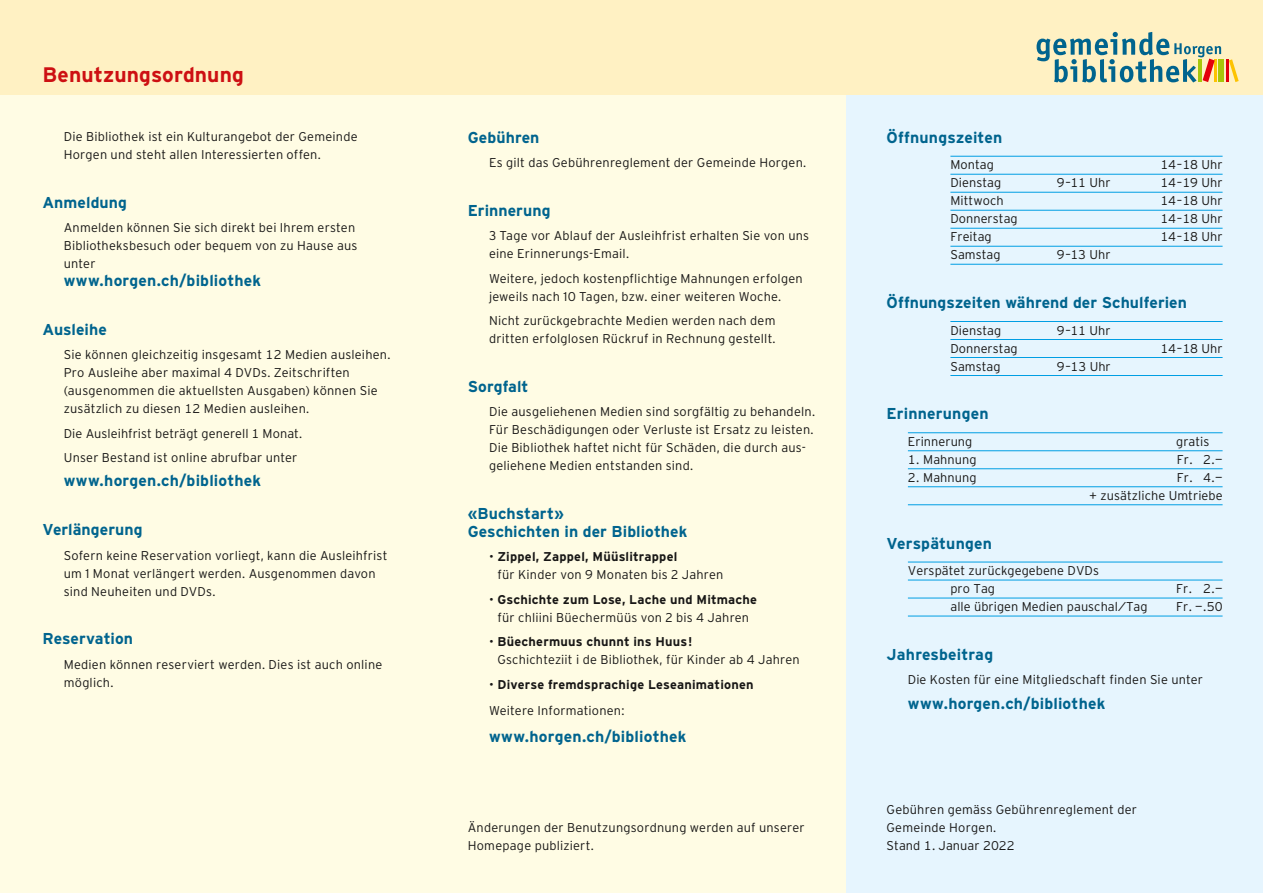
<style>
.page{position:relative;width:1263px;height:893px;background:#fff}
.page>*{position:absolute;margin:0;border:0;box-sizing:border-box;transform-origin:0 0}
.t1{font:700 21px "Interstate";letter-spacing:.005em;color:#cd1013}
.t2{font:700 15.75px/18px "Interstate";letter-spacing:.005em;color:#00648e}
.t3{font:300 12.75px/18px "Interstate";letter-spacing:.015em;color:#181716}
.t4{font:300 12.75px/18px "Interstate Tab";letter-spacing:.005em;color:#181716;text-align:right}
.t5{font:700 12.75px/26.5px "Interstate";letter-spacing:.015em;color:#181716}
.s1{font-family:"Interstate Tab"}
.s2{font-weight:700}
.s3{font-weight:300}
</style>
<div class="page">
<div style="left:0;top:0;width:1263px;height:96px;background:#fff1c3"></div>
<div style="left:425px;top:96px;width:421px;height:797px;background:#fffce4"></div>
<div style="left:0;top:96px;width:425px;height:797px;background:#fffce4"></div>
<div style="left:846px;top:96px;width:417px;height:797px;background:#e6f5fe"></div>
<hr style="left:950px;top:156px;width:272px;height:1px;background:#009ee3">
<hr style="left:950px;top:174px;width:272px;height:1px;background:#009ee3">
<hr style="left:950px;top:192px;width:272px;height:1px;background:#009ee3">
<hr style="left:950px;top:210px;width:272px;height:1px;background:#009ee3">
<hr style="left:950px;top:228px;width:272px;height:1px;background:#009ee3">
<hr style="left:950px;top:246px;width:272px;height:1px;background:#009ee3">
<hr style="left:950px;top:264px;width:272px;height:1px;background:#009ee3">
<hr style="left:950px;top:321px;width:272px;height:1px;background:#009ee3">
<hr style="left:950px;top:339px;width:272px;height:1px;background:#009ee3">
<hr style="left:950px;top:357px;width:272px;height:1px;background:#009ee3">
<hr style="left:950px;top:375px;width:272px;height:1px;background:#009ee3">
<hr style="left:908px;top:432px;width:314px;height:1px;background:#009ee3">
<hr style="left:908px;top:450px;width:314px;height:1px;background:#009ee3">
<hr style="left:908px;top:468px;width:314px;height:1px;background:#009ee3">
<hr style="left:908px;top:486px;width:314px;height:1px;background:#009ee3">
<hr style="left:908px;top:504px;width:314px;height:1px;background:#009ee3">
<hr style="left:908px;top:562px;width:314px;height:1px;background:#009ee3">
<hr style="left:908px;top:580px;width:314px;height:1px;background:#009ee3">
<hr style="left:908px;top:598px;width:314px;height:1px;background:#009ee3">
<hr style="left:908px;top:616px;width:314px;height:1px;background:#009ee3">
<div style="left:1218px;top:59px;width:6px;height:23px;background:#a7c70a"></div>
<hr style="left:1226px;top:59px;width:3px;height:23px;background:#e3000b">
<svg style="left:1229px;top:59px;width:10px;height:23px"></svg>
<svg style="left:1036px;top:32px;width:185px;height:50px"></svg>
<hr style="left:1198px;top:59px;width:3px;height:23px;background:#a7c70a">
<h1 class="t1" style="left:43px;top:62px;width:203px">Benutzungsordnung</h1>
<p class="t3" style="left:64px;top:127px;width:295px">Die Bibliothek ist ein Kulturangebot der Gemeinde<br>Horgen und steht allen Interessierten offen.</p>
<p class="t2" style="left:43px;top:193px;width:86px">Anmeldung</p>
<p class="t3" style="left:64px;top:218px;width:295px">Anmelden können Sie sich direkt bei Ihrem ersten<br>Bibliotheksbesuch oder bequem von zu Hause aus unter</p>
<p class="t2" style="left:64px;top:271px;width:199px">www.horgen.ch/bibliothek</p>
<p class="t2" style="left:43px;top:320px;width:66px">Ausleihe</p>
<p class="t3" style="left:64px;top:346px;width:328px">Sie können gleichzeitig insgesamt <span class="s1">12</span> Medien ausleihen.<br>Pro Ausleihe aber maximal 4 DVDs. Zeitschriften (ausgenommen die aktuellsten Ausgaben) können Sie zusätzlich zu diesen <span class="s1">12</span> Medien ausleihen.</p>
<p class="t3" style="left:64px;top:421px;width:240px;line-height:24.5px">Die Ausleihfrist beträgt generell <span class="s1">1</span> Monat.<br>Unser Bestand ist online abrufbar unter</p>
<p class="t2" style="left:64px;top:472px;width:199px">www.horgen.ch/bibliothek</p>
<p class="t2" style="left:43px;top:520px;width:102px">Verlängerung</p>
<p class="t3" style="left:64px;top:546px;width:325px">Sofern keine Reservation vorliegt, kann die Ausleihfrist um 1 Monat verlängert werden. Ausgenommen davon sind Neuheiten und DVDs.</p>
<p class="t2" style="left:43px;top:630px;width:92px">Reservation</p>
<p class="t3" style="left:64px;top:655px;width:320px">Medien können reserviert werden. Dies ist auch online möglich.</p>
<p class="t2" style="left:468px;top:128px;width:73px">Gebühren</p>
<p class="t3" style="left:489px;top:154px;width:319px">Es gilt das Gebührenreglement der Gemeinde Horgen.</p>
<p class="t2" style="left:468px;top:201px;width:84px">Erinnerung</p>
<p class="t3" style="left:489px;top:227px;width:322px">3 Tage vor Ablauf der Ausleihfrist erhalten Sie von uns eine Erinnerungs-Email.</p>
<p class="t3" style="left:489px;top:269px;width:315px">Weitere, jedoch kostenpflichtige Mahnungen erfolgen jeweils nach 10 Tagen, bzw. einer weiteren Woche.</p>
<p class="t3" style="left:489px;top:312px;width:288px">Nicht zurückgebrachte Medien werden nach dem dritten erfolglosen Rückruf in Rechnung gestellt.</p>
<p class="t2" style="left:468px;top:377px;width:62px">Sorgfalt</p>
<p class="t3" style="left:489px;top:403px;width:328px">Die ausgeliehenen Medien sind sorgfältig zu behandeln.<br>Für Beschädigungen oder Verluste ist Ersatz zu leisten.<br>Die Bibliothek haftet nicht für Schäden, die durch aus&shy;geliehene Medien entstanden sind.</p>
<p class="t2" style="left:468px;top:504px;width:221px">«Buchstart»<br>Geschichten in der Bibliothek</p>
<p class="t3" style="left:497px;top:548px;width:227px;text-indent:-9px">• <span class="s2">Zippel, Zappel, Müüslitrappel<br></span>für Kinder von 9 Monaten bis 2 Jahren</p>
<p class="t3" style="left:489px;top:590px;width:270px;text-align:center">• <span class="s2">Gschichte zum Lose, Lache und Mitmache </span>für chliini Büechermüüs von 2 bis 4 Jahren</p>
<p class="t3" style="left:497px;top:633px;width:304px;text-indent:-9px">• <span class="s2">Büechermuus chunnt ins Huus!<br></span>Gschichteziit i de Bibliothek, für Kinder ab 4 Jahren</p>
<p class="t5" style="left:489px;top:671px;width:266px"><span class="s3">•</span> Diverse fremdsprachige Leseanimationen<br><span class="s3">Weitere Informationen:</span></p>
<p class="t2" style="left:489px;top:728px;width:199px">www.horgen.ch/bibliothek</p>
<p class="t3" style="left:468px;top:818px;width:338px">Änderungen der Benutzungsordnung werden auf unserer<br>Homepage publiziert.</p>
<p class="t2" style="left:887px;top:128px;width:117px">Öffnungszeiten</p>
<p class="t4" style="left:950px;top:156px;width:45px">Montag</p>
<p class="t4" style="left:1160px;top:156px;width:64px">14–18 Uhr</p>
<p class="t4" style="left:950px;top:174px;width:52px">Dienstag</p>
<p class="t4" style="left:1057px;top:174px;width:55px">9–11 Uhr</p>
<p class="t4" style="left:1160px;top:174px;width:64px">14–19 Uhr</p>
<p class="t4" style="left:950px;top:192px;width:55px">Mittwoch</p>
<p class="t4" style="left:1160px;top:192px;width:64px">14–18 Uhr</p>
<p class="t4" style="left:950px;top:210px;width:69px">Donnerstag</p>
<p class="t4" style="left:1160px;top:210px;width:64px">14–18 Uhr</p>
<p class="t4" style="left:950px;top:228px;width:43px">Freitag</p>
<p class="t4" style="left:1160px;top:228px;width:64px">14–18 Uhr</p>
<p class="t4" style="left:950px;top:246px;width:52px">Samstag</p>
<p class="t4" style="left:1057px;top:246px;width:55px">9–13 Uhr</p>
<p class="t2" style="left:887px;top:293px;width:302px">Öffnungszeiten während der Schulferien</p>
<p class="t4" style="left:950px;top:321px;width:52px">Dienstag</p>
<p class="t4" style="left:1057px;top:321px;width:55px">9–11 Uhr</p>
<p class="t4" style="left:950px;top:339px;width:69px">Donnerstag</p>
<p class="t4" style="left:1160px;top:339px;width:64px">14–18 Uhr</p>
<p class="t4" style="left:950px;top:357px;width:52px">Samstag</p>
<p class="t4" style="left:1057px;top:357px;width:56px">9–13 Uhr</p>
<p class="t2" style="left:887px;top:405px;width:104px">Erinnerungen</p>
<p class="t4" style="left:908px;top:432px;width:66px">Erinnerung</p>
<p class="t4" style="left:1176px;top:432px;width:35px">gratis</p>
<p class="t4" style="left:908px;top:450px;width:70px">1. Mahnung</p>
<p class="t4" style="left:1177px;top:450px;width:47px">Fr. 2.—</p>
<p class="t4" style="left:908px;top:468px;width:70px">2. Mahnung</p>
<p class="t4" style="left:1089px;top:468px;width:135px">Fr. 4.—<br>+ zusätzliche Umtriebe</p>
<p class="t2" style="left:887px;top:534px;width:107px">Verspätungen</p>
<p class="t4" style="left:950px;top:562px;width:150px;text-align:left;text-indent:-43px">Verspätet zurückgegebene DVDs pro Tag</p>
<p class="t4" style="left:1176px;top:580px;width:48px">Fr. 2.—</p>
<p class="t4" style="left:950px;top:598px;width:199px">alle übrigen Medien pauschal/Tag</p>
<p class="t4" style="left:1176px;top:598px;width:48px">Fr. —.50</p>
<p class="t2" style="left:887px;top:645px;width:108px">Jahresbeitrag</p>
<p class="t4" style="left:908px;top:671px;width:297px">Die Kosten für eine Mitgliedschaft finden Sie unter</p>
<p class="t2" style="left:908px;top:695px;width:199px">www.horgen.ch/bibliothek</p>
<p class="t3" style="left:887px;top:801px;width:252px">Gebühren gemäss Gebührenreglement der<br>Gemeinde Horgen.</p>
<p class="t4" style="left:887px;top:837px;width:130px">Stand 1. Januar 2022</p>
</div>
